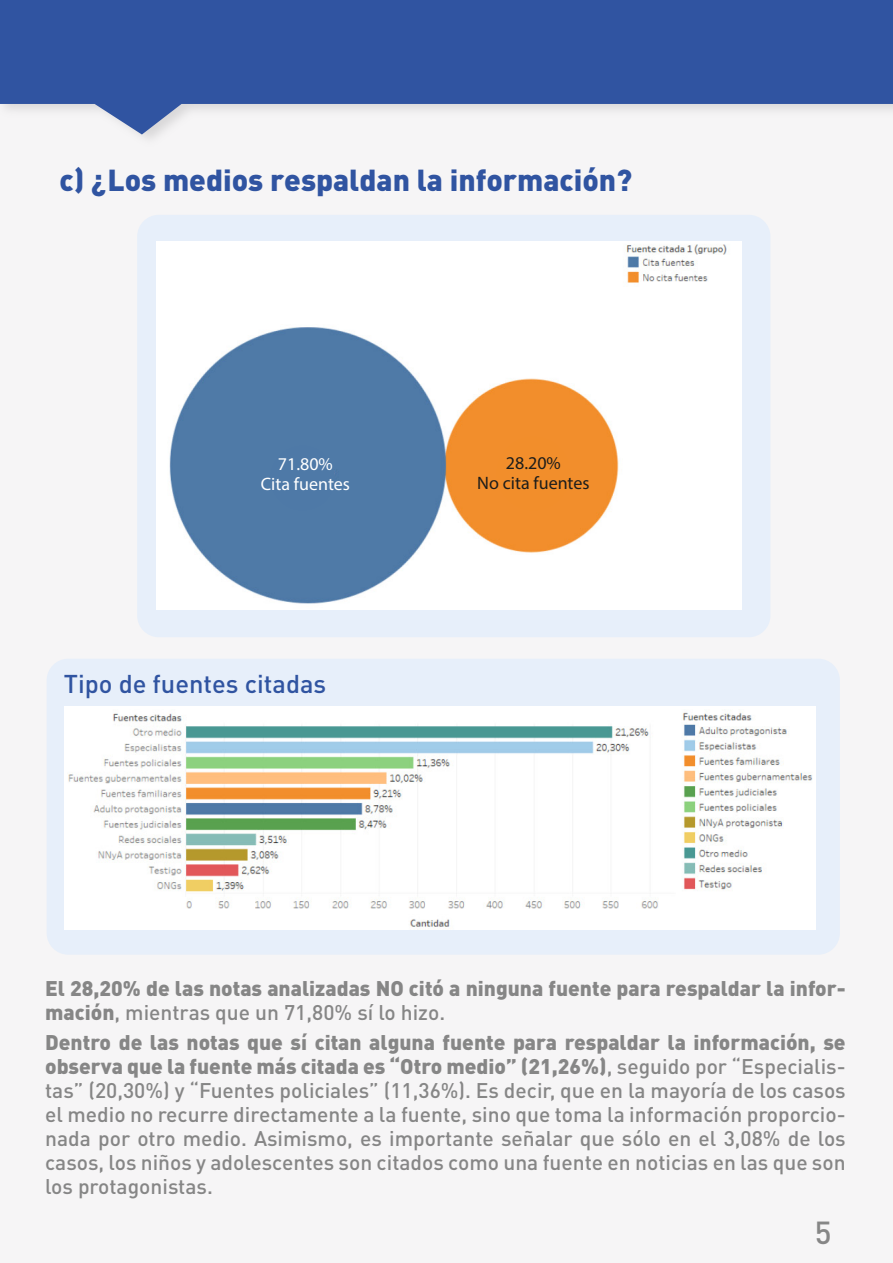
<style>
.page{position:relative;width:893px;height:1263px;background:#fff}
.page>*{position:absolute;margin:0;border:0;box-sizing:border-box;transform-origin:0 0}
.t1{font:500 31.5px "DIN Pro";color:#868686}
.t2{font:900 30px "DIN Pro";color:#3054a1}
.t3{font:500 25.5px "DIN Pro";color:#3054a1}
.t4{font:500 21px/24px "DIN Pro";color:#868686;text-align:justify}
.t5{font:900 21px/24px "DIN Pro";color:#868686}
.t6{font:18px/19.5px "Myriad Pro";color:#1d1d1b;text-align:center}
.t7{font:18px/19.5px "Myriad Pro";color:#fff;text-align:center}
.s1{font-weight:500}
.s2{font-weight:900}
</style>
<div class="page">
<div style="left:0;top:1px;width:893px;height:1262px;background:#f6f5f6"></div>
<div style="left:137px;top:215px;width:633px;height:422px;background:#e7effa;border-radius:22px"></div>
<div style="left:47px;top:659px;width:793px;height:296px;background:#e7effa;border-radius:22px"></div>
<svg style="left:0;top:0;width:893px;height:134px;fill:#3054a1"></svg>
<img style="left:156px;top:241px;width:585px;height:369px">
<img style="left:65px;top:707px;width:750px;height:223px">
<div style="left:270px;top:446px;width:65px;height:64px;background:#4e79a7;border-radius:50%"></div>
<div style="left:497px;top:437px;width:73px;height:73px;background:#f28e2b;border-radius:50%"></div>
<h2 class="t2" style="left:60px;top:160px;width:574px">c) ¿Los medios respaldan la información?</h2>
<p class="t7" style="left:261px;top:454px;width:91px">71.80%<br>Cita fuentes</p>
<p class="t6" style="left:477px;top:453px;width:114px">28.20%<br>No cita fuentes</p>
<p class="t3" style="left:64px;top:666px;width:264px">Tipo de fuentes citadas</p>
<p class="t5" style="left:45px;top:975px;width:802px">El 28,20% de las notas analizadas NO citó a ninguna fuente para respaldar la infor&shy;mación<span class="s1">, mientras que un 71,80% sí lo hizo.</span></p>
<p class="t4" style="left:45px;top:1029px;width:802px"><span class="s2">Dentro de las notas que sí citan alguna fuente para respaldar la información, se observa que la fuente más citada es “Otro medio” (21,26%)</span>, seguido por “Especialis&shy;tas” (20,30%) y “Fuentes policiales” (11,36%). Es decir, que en la mayoría de los casos el medio no recurre directamente a la fuente, sino que toma la información proporcio&shy;nada por otro medio. Asimismo, es importante señalar que sólo en el 3,08% de los casos, los niños y adolescentes son citados como una fuente en noticias en las que son los protagonistas.</p>
<h1 class="t1" style="left:815px;top:1211px;width:18px">5</h1>
</div>
